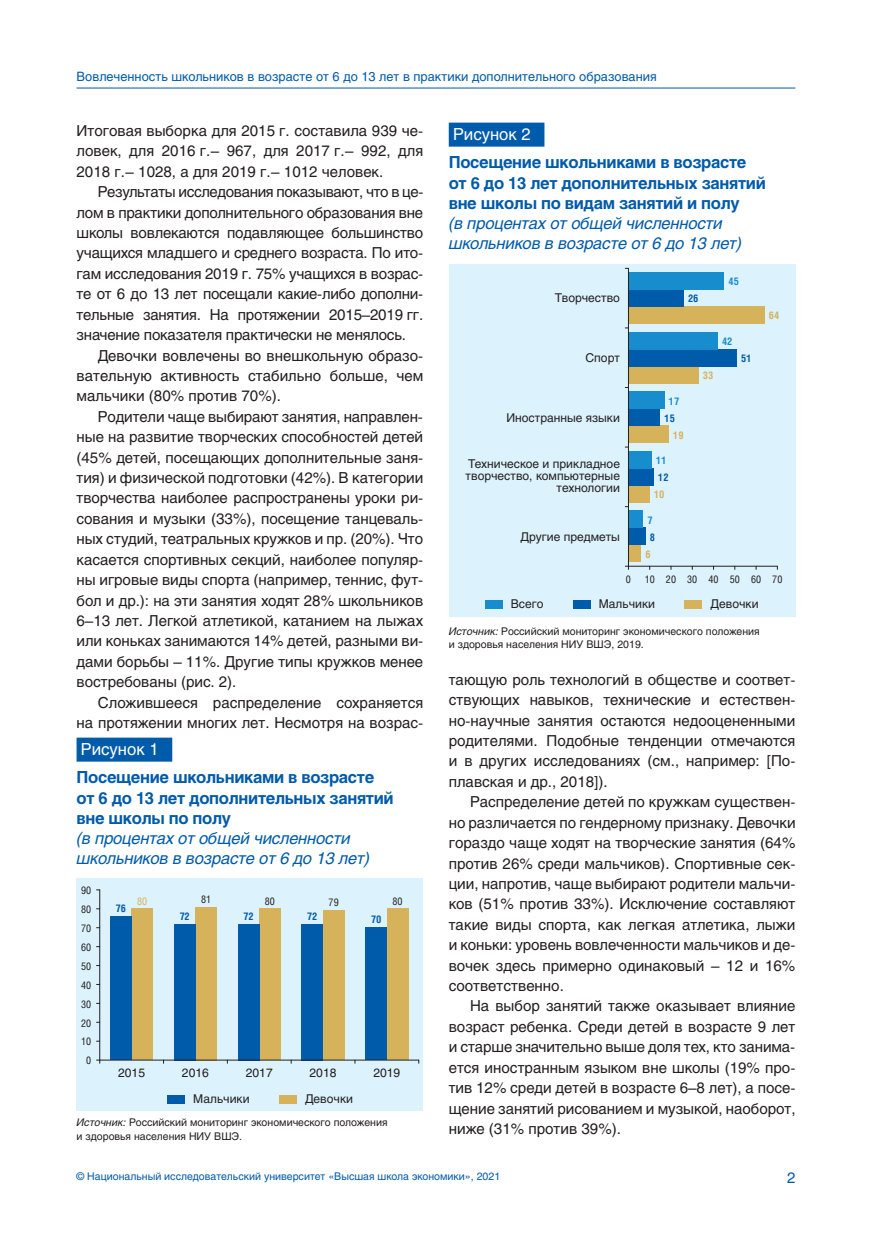
<style>
.page{position:relative;width:872px;height:1234px;background:#fff}
.page>*{position:absolute;margin:0;border:0;box-sizing:border-box;transform-origin:0 0}
.t1{font:700 16.5px/20.2px "Helios";letter-spacing:-.02em;color:#015bab}
.t2{font:italic 16.5px/20.2px "Helios";letter-spacing:-.01em;color:#015bab}
.t3{font:16.5px "Helios";color:#fff}
.t4{font:15px/20.4px "Helios";color:#231f20;text-align:justify}
.t5{font:15px "Helios";color:#015bab}
.t6{font:12.75px "Helios";color:#015bab}
.t7{font:12px/12px "Helios";color:#231f20;text-align:right}
.t8{font:10.5px/13.5px "Helios";color:#231f20}
.t9{font:10.5px "Helios";color:#015bab}
.t10{font:10.5px "Helios Cond";color:#231f20}
.t11{font:700 10.5px "Helios Cond";color:#015bab}
.t12{font:700 10.5px "Helios Cond";color:#178dce}
.t13{font:700 10.5px "Helios Cond";color:#d6b25b}
.t14{font:10.5px "Helios Cond";color:#d6b25b}
.s1{font-style:italic}
</style>
<div class="page">
<hr style="left:77px;top:88px;width:718px;height:1px;background:#015bab">
<div style="left:77px;top:737px;width:95px;height:24px;background:#015bab"></div>
<div style="left:77px;top:878px;width:346px;height:232px;background:#dcf2fc"></div>
<div style="left:387px;top:908px;width:21px;height:151px;background:#d6b25b"></div>
<div style="left:365px;top:927px;width:22px;height:132px;background:#015bab"></div>
<div style="left:323px;top:910px;width:21px;height:149px;background:#d6b25b"></div>
<div style="left:302px;top:923px;width:21px;height:136px;background:#015bab"></div>
<div style="left:259px;top:908px;width:21px;height:151px;background:#d6b25b"></div>
<div style="left:238px;top:923px;width:21px;height:136px;background:#015bab"></div>
<div style="left:195px;top:906px;width:22px;height:153px;background:#d6b25b"></div>
<div style="left:174px;top:923px;width:21px;height:136px;background:#015bab"></div>
<div style="left:132px;top:908px;width:21px;height:151px;background:#d6b25b"></div>
<div style="left:110px;top:916px;width:22px;height:143px;background:#015bab"></div>
<hr style="left:100px;top:1059px;width:319px;height:1px;background:#231f20">
<hr style="left:99px;top:889px;width:1px;height:170px;background:#231f20">
<div style="left:279px;top:1094px;width:17px;height:9px;background:#d6b25b"></div>
<div style="left:168px;top:1094px;width:17px;height:9px;background:#015bab"></div>
<div style="left:449px;top:123px;width:95px;height:24px;background:#015bab"></div>
<div style="left:449px;top:264px;width:346px;height:352px;background:#dcf2fc"></div>
<div style="left:685px;top:599px;width:17px;height:9px;background:#d6b25b"></div>
<div style="left:573px;top:599px;width:17px;height:9px;background:#015bab"></div>
<div style="left:628px;top:545px;width:13px;height:17px;background:#d6b25b"></div>
<div style="left:628px;top:528px;width:17px;height:17px;background:#015bab"></div>
<div style="left:628px;top:511px;width:15px;height:17px;background:#178dce"></div>
<div style="left:628px;top:485px;width:21px;height:17px;background:#d6b25b"></div>
<div style="left:628px;top:468px;width:26px;height:17px;background:#015bab"></div>
<div style="left:628px;top:451px;width:24px;height:17px;background:#178dce"></div>
<div style="left:628px;top:425px;width:41px;height:17px;background:#d6b25b"></div>
<div style="left:628px;top:408px;width:32px;height:17px;background:#015bab"></div>
<div style="left:628px;top:391px;width:36px;height:17px;background:#178dce"></div>
<div style="left:628px;top:366px;width:70px;height:17px;background:#d6b25b"></div>
<div style="left:628px;top:349px;width:109px;height:17px;background:#015bab"></div>
<div style="left:628px;top:332px;width:90px;height:17px;background:#178dce"></div>
<div style="left:628px;top:306px;width:136px;height:17px;background:#d6b25b"></div>
<div style="left:628px;top:289px;width:56px;height:17px;background:#015bab"></div>
<div style="left:628px;top:272px;width:96px;height:17px;background:#178dce"></div>
<hr style="left:628px;top:268px;width:1px;height:298px;background:#231f20">
<hr style="left:628px;top:566px;width:149px;height:1px;background:#231f20">
<div style="left:485px;top:599px;width:17px;height:9px;background:#178dce"></div>
<p class="t6" style="left:77px;top:68px;width:582px">Вовлеченность школьников в возрасте от 6 до 13 лет в практики дополнительного образования</p>
<p class="t4" style="left:77px;top:120px;width:348px">Итоговая выборка для 2015 г. составила 939 че&shy;ловек, для 2016 г.– 967, для 2017 г.– 992, для 2018 г.– 1028, а для 2019 г.– 1012 человек.</p>
<p class="t4" style="left:77px;top:181px;width:348px;text-indent:21px">Результаты исследования показывают, что в це&shy;лом в практики дополнительного образования вне школы вовлекаются подавляющее большинство учащихся младшего и среднего возраста. По ито&shy;гам исследования 2019 г. 75% учащихся в возрас&shy;те от 6 до 13 лет посещали какие-либо дополни&shy;тельные занятия. На протяжении 2015–2019 гг. значение показателя практически не менялось.</p>
<p class="t4" style="left:77px;top:344px;width:348px;text-indent:21px">Девочки вовлечены во внешкольную образо&shy;вательную активность стабильно больше, чем мальчики (80% против 70%).</p>
<p class="t4" style="left:77px;top:406px;width:348px;text-indent:21px">Родители чаще выбирают занятия, направлен&shy;ные на развитие творческих способностей детей (45% детей, посещающих дополнительные заня&shy;тия) и физической подготовки (42%). В категории творчества наиболее распространены уроки ри&shy;сования и музыки (33%), посещение танцеваль&shy;ных студий, театральных кружков и пр. (20%). Что касается спортивных секций, наиболее популяр&shy;ны игровые виды спорта (например, теннис, фут&shy;бол и др.): на эти занятия ходят 28% школьников 6–13 лет. Легкой атлетикой, катанием на лыжах или коньках занимаются 14% детей, разными ви&shy;дами борьбы – 11%. Другие типы кружков менее востребованы (рис. 2).</p>
<p class="t4" style="left:77px;top:691px;width:348px;text-align:right">Сложившееся распределение сохраняется<br>на протяжении многих лет. Несмотря на возрас-</p>
<p class="t3" style="left:81px;top:738px;width:79px">Рисунок 1</p>
<p class="t1" style="left:77px;top:767px;width:319px">Посещение школьниками в возрасте от 6 до 13 лет дополнительных занятий вне школы по полу</p>
<p class="t2" style="left:77px;top:827px;width:295px">(в процентах от общей численности школьников в возрасте от 6 до 13 лет)</p>
<p class="t10" style="left:81px;top:883px;width:12px">90</p>
<p class="t10" style="left:81px;top:902px;width:12px">80</p>
<p class="t10" style="left:81px;top:921px;width:12px">70</p>
<p class="t10" style="left:81px;top:940px;width:12px">60</p>
<p class="t10" style="left:81px;top:959px;width:12px">50</p>
<p class="t10" style="left:81px;top:978px;width:12px">40</p>
<p class="t10" style="left:81px;top:997px;width:12px">30</p>
<p class="t10" style="left:81px;top:1016px;width:12px">20</p>
<p class="t10" style="left:81px;top:1035px;width:12px">10</p>
<p class="t10" style="left:86px;top:1054px;width:7px">0</p>
<p class="t11" style="left:116px;top:901px;width:12px">76</p>
<p class="t14" style="left:137px;top:894px;width:12px">80</p>
<p class="t7" style="left:118px;top:1066px;width:28px">2015</p>
<p class="t11" style="left:180px;top:909px;width:12px">72</p>
<p class="t10" style="left:201px;top:892px;width:12px">81</p>
<p class="t7" style="left:182px;top:1066px;width:28px">2016</p>
<p class="t11" style="left:243px;top:909px;width:12px">72</p>
<p class="t10" style="left:265px;top:894px;width:12px">80</p>
<p class="t11" style="left:307px;top:909px;width:12px">72</p>
<p class="t10" style="left:329px;top:896px;width:12px">79</p>
<p class="t11" style="left:371px;top:913px;width:12px">70</p>
<p class="t10" style="left:392px;top:894px;width:12px">80</p>
<p class="t7" style="left:246px;top:1066px;width:28px">2017</p>
<p class="t7" style="left:309px;top:1066px;width:28px">2018</p>
<p class="t7" style="left:373px;top:1066px;width:28px">2019</p>
<p class="t7" style="left:193px;top:1092px;width:58px">Мальчики</p>
<p class="t7" style="left:305px;top:1092px;width:50px">Девочки</p>
<p class="t8" style="left:77px;top:1115px;width:312px"><span class="s1">Источник:</span> Российский мониторинг экономического положения и здоровья населения НИУ ВШЭ.</p>
<p class="t3" style="left:453px;top:123px;width:79px">Рисунок 2</p>
<p class="t1" style="left:449px;top:152px;width:319px">Посещение школьниками в возрасте от 6 до 13 лет дополнительных занятий вне школы по видам занятий и полу</p>
<p class="t2" style="left:449px;top:213px;width:295px">(в процентах от общей численности школьников в возрасте от 6 до 13 лет)</p>
<p class="t7" style="left:555px;top:292px;width:67px">Творчество</p>
<p class="t7" style="left:585px;top:351px;width:36px">Спорт</p>
<p class="t7" style="left:506px;top:411px;width:115px">Иностранные языки</p>
<p class="t7" style="left:465px;top:457px;width:156px">Техническое и прикладное творчество, компьютерные технологии</p>
<p class="t7" style="left:520px;top:530px;width:101px">Другие предметы</p>
<p class="t11" style="left:688px;top:291px;width:12px">26</p>
<p class="t12" style="left:728px;top:274px;width:12px">45</p>
<p class="t12" style="left:669px;top:393px;width:12px">17</p>
<p class="t11" style="left:664px;top:410px;width:12px">15</p>
<p class="t13" style="left:673px;top:427px;width:12px">19</p>
<p class="t12" style="left:656px;top:453px;width:12px">11</p>
<p class="t11" style="left:658px;top:470px;width:12px">12</p>
<p class="t13" style="left:654px;top:487px;width:12px">10</p>
<p class="t12" style="left:647px;top:512px;width:7px">7</p>
<p class="t11" style="left:649px;top:529px;width:7px">8</p>
<p class="t13" style="left:645px;top:546px;width:7px">6</p>
<p class="t12" style="left:722px;top:334px;width:12px">42</p>
<p class="t13" style="left:703px;top:368px;width:12px">33</p>
<p class="t11" style="left:741px;top:351px;width:12px">51</p>
<p class="t13" style="left:769px;top:308px;width:12px">64</p>
<p class="t10" style="left:626px;top:573px;width:7px">0</p>
<p class="t10" style="left:644px;top:573px;width:139px">10 20 30 40 50 60 70</p>
<p class="t7" style="left:599px;top:597px;width:58px">Мальчики</p>
<p class="t7" style="left:710px;top:597px;width:50px">Девочки</p>
<p class="t7" style="left:511px;top:597px;width:34px">Всего</p>
<p class="t8" style="left:449px;top:624px;width:312px"><span class="s1">Источник:</span> Российский мониторинг экономического положения и здоровья населения НИУ ВШЭ, 2019.</p>
<p class="t4" style="left:449px;top:668px;width:348px">тающую роль технологий в обществе и соответ&shy;ствующих навыков, технические и естествен&shy;но-научные занятия остаются недооцененными родителями. Подобные тенденции отмечаются и в других исследованиях (см., например: [По&shy;плавская и др., 2018]).</p>
<p class="t4" style="left:449px;top:791px;width:348px;text-indent:21px">Распределение детей по кружкам существен&shy;но различается по гендерному признаку. Девочки гораздо чаще ходят на творческие занятия (64% против 26% среди мальчиков). Спортивные сек&shy;ции, напротив, чаще выбирают родители мальчи&shy;ков (51% против 33%). Исключение составляют такие виды спорта, как легкая атлетика, лыжи и коньки: уровень вовлеченности мальчиков и де&shy;вочек здесь примерно одинаковый – 12 и 16% соответственно.</p>
<p class="t4" style="left:449px;top:995px;width:348px;text-indent:21px">На выбор занятий также оказывает влияние возраст ребенка. Среди детей в возрасте 9 лет и старше значительно выше доля тех, кто занима&shy;ется иностранным языком вне школы (19% про&shy;тив 12% среди детей в возрасте 6–8 лет), а посе&shy;щение занятий рисованием и музыкой, наоборот, ниже (31% против 39%).</p>
<p class="t9" style="left:77px;top:1168px;width:425px">© Национальный исследовательский университет «Высшая школа экономики», 2021</p>
<p class="t5" style="left:787px;top:1167px;width:10px">2</p>
</div>
